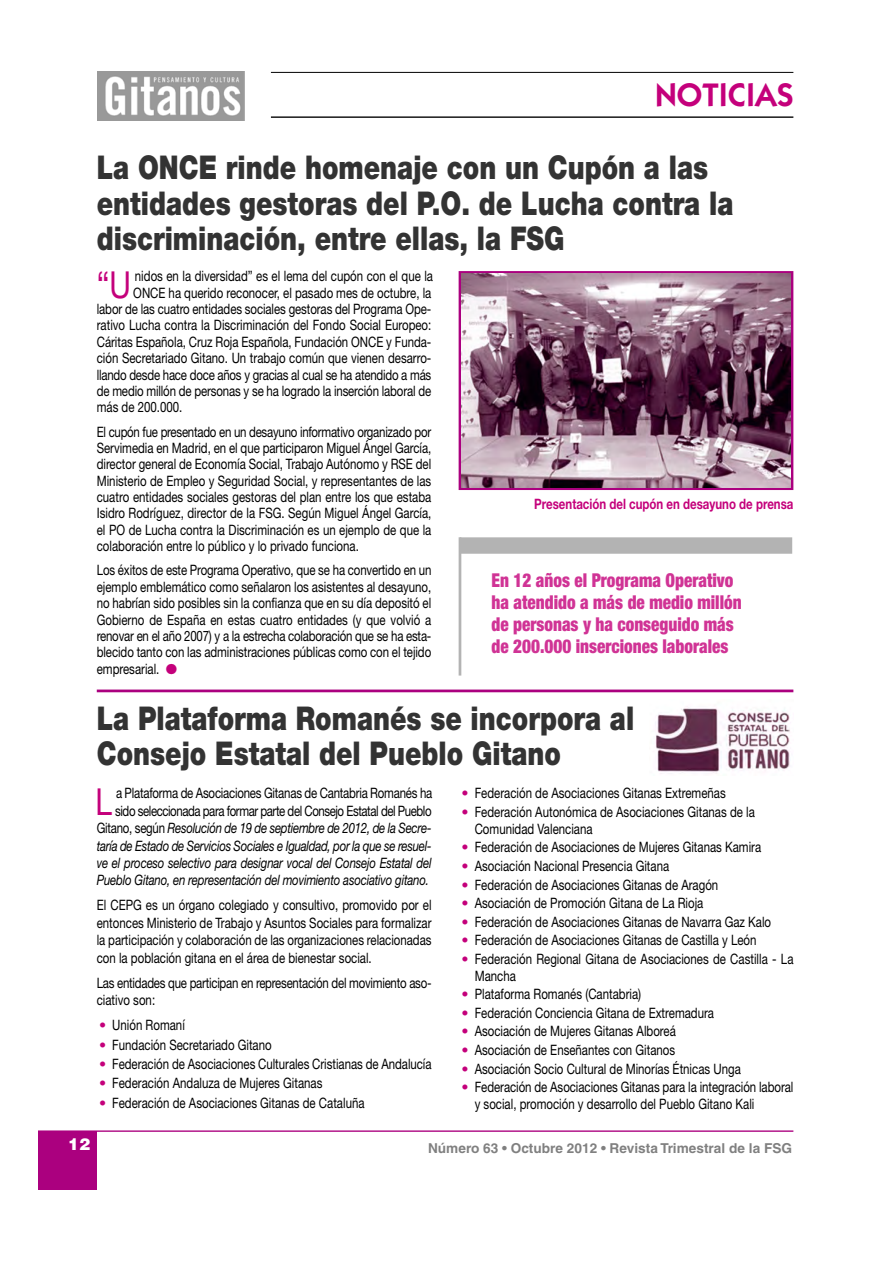
<style>
.page{position:relative;width:893px;height:1263px;background:#fff}
.page>*{position:absolute;margin:0;border:0;box-sizing:border-box;transform-origin:0 0}
.t1{font:37.2px "Helvetica Neue";color:#c4007b;scale:.8 1}
.t2{font:900 32.7px/35.5px "Helvetica Neue";color:#333;scale:.8 1}
.t3{font:600 32.7px "Itc Kabel";color:#c4007b}
.t4{font:900 condensed 19.05px/21.9px "Helvetica Neue";color:#d03395;scale:.9 1}
.t5{font:900 16.35px "Helvetica";color:#fff}
.t6{font:14.4px/16.4px "Helvetica Neue";color:#000;text-align:justify;scale:.8 1}
.t7{font:italic 14.4px/17.4px "Helvetica Neue";letter-spacing:-.015em;color:#000;text-align:right;scale:.8 1}
.t8{font:14.4px/17.4px "Helvetica Neue";letter-spacing:-.02em;color:#000;scale:.8 1}
.t9{font:700 14.4px "Helvetica Neue";color:#c4007b;scale:.8 1}
.t10{font:700 13.65px "Helvetica";color:#808080}
.s1{color:#c4007b}
.s2{font-style:normal}
.s3{font-family:"Cooper Black Std";font-style:italic;color:#c4007b}
</style>
<div class="page">
<img style="left:98px;top:71px;width:147px;height:49px">
<div style="left:39px;top:1131px;width:58px;height:58px;background:#ab007f"></div>
<hr style="left:271px;top:116px;width:522px;height:2px;background:#000">
<svg style="left:271px;top:72px;width:522px;height:1px"></svg>
<hr style="left:39px;top:1130px;width:754px;height:2px;background:#ab007f">
<div style="left:459px;top:271px;width:334px;height:219px;border:3px solid #ab007f"></div>
<img style="left:462px;top:274px;width:328px;height:213px">
<hr style="left:459px;top:537px;width:2px;height:138px;background:#b3b3b3">
<div style="left:460px;top:537px;width:332px;height:17px;background:#b3b3b3"></div>
<img style="left:655px;top:706px;width:135px;height:68px">
<hr style="left:97px;top:689px;width:696px;height:3px;background:#ab007f">
<h2 class="t3" style="left:655px;top:76px;width:140px">NOTICIAS</h2>
<h2 class="t2" style="left:97px;top:150px;width:797px">La ONCE rinde homenaje con un Cupón a las entidades gestoras del P.O. de Lucha contra la discriminación, entre ellas, la FSG</h2>
<h1 class="t1" style="left:97px;top:262px;width:44px">“U</h1>
<p class="t6" style="left:135px;top:268px;width:374px">nidos en la diversidad” es el lema del cupón con el que la</p>
<p class="t6" style="left:133px;top:284px;width:374px">ONCE ha querido reconocer, el pasado mes de octubre, la</p>
<p class="t6" style="left:97px;top:301px;width:420px">labor de las cuatro entidades sociales gestoras del Programa Ope-</p>
<p class="t6" style="left:97px;top:317px;width:420px">rativo Lucha contra la Discriminación del Fondo Social Europeo:</p>
<p class="t6" style="left:97px;top:333px;width:420px">Cáritas Española, Cruz Roja Española, Fundación ONCE y Funda-</p>
<p class="t6" style="left:97px;top:350px;width:420px">ción Secretariado Gitano. Un trabajo común que vienen desarro-</p>
<p class="t8" style="left:97px;top:366px;width:420px">llando desde hace doce años y gracias al cual se ha atendido a más</p>
<p class="t6" style="left:97px;top:382px;width:419px">de medio millón de personas y se ha logrado la inserción laboral de</p>
<p class="t6" style="left:97px;top:399px;width:109px">más de 200.000.</p>
<p class="t6" style="left:97px;top:423px;width:420px">El cupón fue presentado en un desayuno informativo organizado por Servimedia en Madrid, en el que participaron Miguel Ángel García, director general de Economía Social, Trabajo Autónomo y RSE del Ministerio de Empleo y Seguridad Social, y representantes de las cuatro entidades sociales gestoras del plan entre los que estaba Isidro Rodríguez, director de la FSG. Según Miguel Ángel García, el PO de Lucha contra la Discriminación es un ejemplo de que la colaboración entre lo público y lo privado funciona.</p>
<p class="t6" style="left:97px;top:562px;width:420px">Los éxitos de este Programa Operativo, que se ha convertido en un ejemplo emblemático como señalaron los asistentes al desayuno, no habrían sido posibles sin la confianza que en su día depositó el Gobierno de España en estas cuatro entidades (y que volvió a renovar en el año 2007) y a la estrecha colaboración que se ha esta&shy;blecido tanto con las administraciones públicas como con el tejido empresarial. <span class="s1">●</span></p>
<p class="t9" style="left:534px;top:495px;width:325px">Presentación del cupón en desayuno de prensa</p>
<h3 class="t4" style="left:491px;top:569px;width:279px">En 12 años el Programa Operativo ha atendido a más de medio millón de personas y ha conseguido más de 200.000 inserciones laborales</h3>
<h2 class="t2" style="left:97px;top:700px;width:673px">La Plataforma Romanés se incorpora al<br>Consejo Estatal del Pueblo Gitano</h2>
<p class="t7" style="left:97px;top:784px;width:421px"><span class="s2">a Plataforma de Asociaciones Gitanas de Cantabria Romanés ha sido seleccionada para formar parte del Consejo Estatal del Pueblo Gitano, según</span> Resolución de 19 de septiembre de 2012, de la Secre&shy;taría de Estado de Servicios Sociales e Igualdad, por la que se resuel&shy;ve el proceso selectivo para designar vocal del Consejo Estatal del Pueblo Gitano, en representación del movimiento asociativo gitano.</p>
<p class="t6" style="left:97px;top:896px;width:420px;line-height:17.4px">El CEPG es un órgano colegiado y consultivo, promovido por el entonces Ministerio de Trabajo y Asuntos Sociales para formalizar la participación y colaboración de las organizaciones relacionadas con la población gitana en el área de bienestar social.</p>
<p class="t8" style="left:97px;top:973px;width:420px">Las entidades que participan en representación del movimiento aso&shy;ciativo son:</p>
<p class="t6" style="left:97px;top:1017px;width:112px"><span class="s3">•</span> Unión Romaní</p>
<p class="t6" style="left:97px;top:1036px;width:220px"><span class="s3">•</span> Fundación Secretariado Gitano</p>
<p class="t6" style="left:97px;top:1055px;width:420px"><span class="s3">•</span> Federación de Asociaciones Culturales Cristianas de Andalucía</p>
<p class="t6" style="left:97px;top:1074px;width:284px"><span class="s3">•</span> Federación Andaluza de Mujeres Gitanas</p>
<p class="t6" style="left:97px;top:1094px;width:336px"><span class="s3">•</span> Federación de Asociaciones Gitanas de Cataluña</p>
<h1 class="t1" style="left:95px;top:779px;width:22px">L</h1>
<p class="t6" style="left:459px;top:785px;width:335px"><span class="s3">•</span> Federación de Asociaciones Gitanas Extremeñas</p>
<p class="t6" style="left:475px;top:803px;width:352px;text-indent:-15px"><span class="s3">•</span> Federación Autonómica de Asociaciones Gitanas de la<br>Comunidad Valenciana</p>
<p class="t6" style="left:459px;top:839px;width:379px"><span class="s3">•</span> Federación de Asociaciones de Mujeres Gitanas Kamira</p>
<p class="t6" style="left:459px;top:857px;width:264px"><span class="s3">•</span> Asociación Nacional Presencia Gitana</p>
<p class="t6" style="left:459px;top:876px;width:325px"><span class="s3">•</span> Federación de Asociaciones Gitanas de Aragón</p>
<p class="t6" style="left:459px;top:894px;width:307px"><span class="s3">•</span> Asociación de Promoción Gitana de La Rioja</p>
<p class="t6" style="left:459px;top:913px;width:391px"><span class="s3">•</span> Federación de Asociaciones Gitanas de Navarra Gaz Kalo</p>
<p class="t6" style="left:459px;top:932px;width:373px"><span class="s3">•</span> Federación de Asociaciones Gitanas de Castilla y León</p>
<p class="t6" style="left:475px;top:950px;width:400px;text-indent:-15px"><span class="s3">•</span> Federación Regional Gitana de Asociaciones de Castilla - La<br>Mancha</p>
<p class="t6" style="left:459px;top:986px;width:229px"><span class="s3">•</span> Plataforma Romanés (Cantabria)</p>
<p class="t6" style="left:459px;top:1004px;width:320px"><span class="s3">•</span> Federación Conciencia Gitana de Extremadura</p>
<p class="t6" style="left:459px;top:1023px;width:272px"><span class="s3">•</span> Asociación de Mujeres Gitanas Alboreá</p>
<p class="t6" style="left:459px;top:1041px;width:271px"><span class="s3">•</span> Asociación de Enseñantes con Gitanos</p>
<p class="t6" style="left:459px;top:1060px;width:353px"><span class="s3">•</span> Asociación Socio Cultural de Minorías Étnicas Unga</p>
<p class="t6" style="left:475px;top:1078px;width:400px;text-indent:-15px"><span class="s3">•</span> Federación de Asociaciones Gitanas para la integración laboral y social, promoción y desarrollo del Pueblo Gitano Kali</p>
<p class="t5" style="left:68px;top:1133px;width:23px">12</p>
<p class="t10" style="left:428px;top:1140px;width:365px">Número 63 • Octubre 2012 • Revista Trimestral de la FSG</p>
</div>
